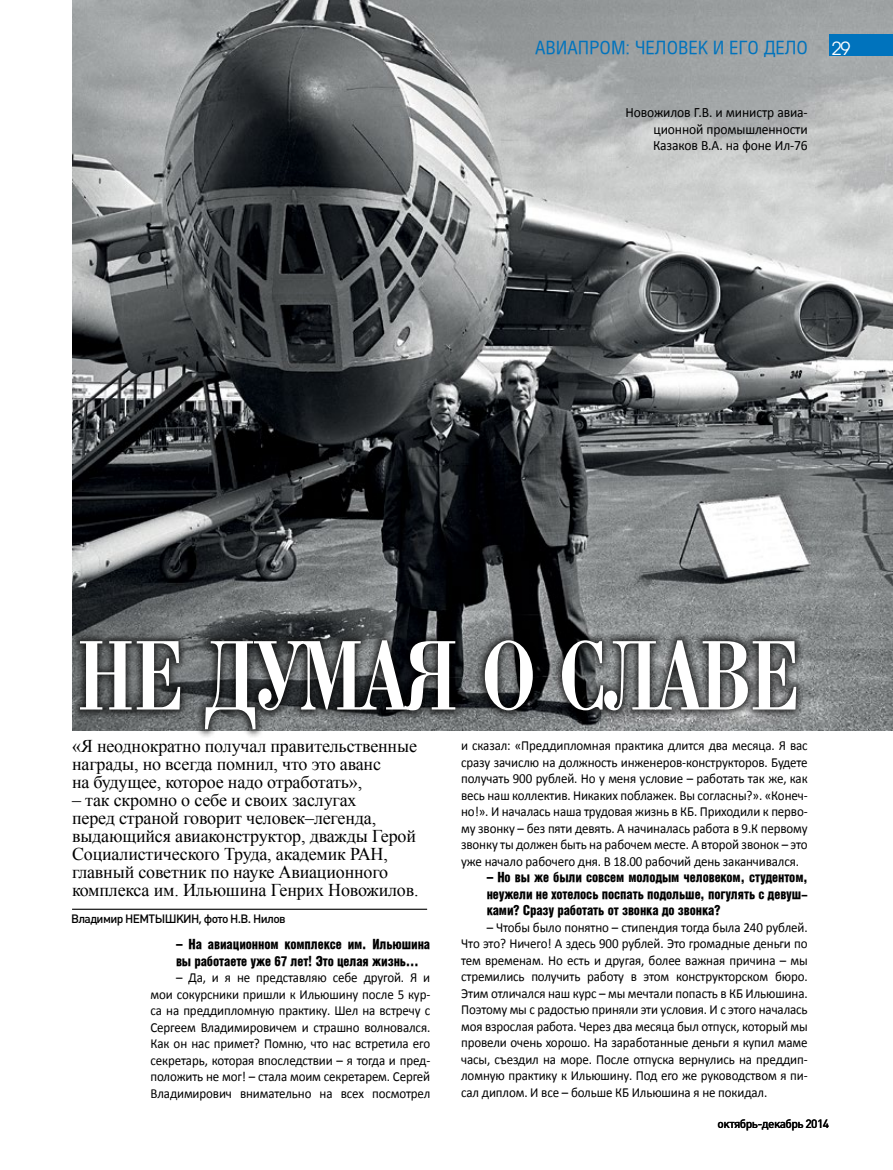
<style>
.page{position:relative;width:893px;height:1170px;background:#fff}
.page>*{position:absolute;margin:0;border:0;box-sizing:border-box;transform-origin:0 0}
.t1{font:104.25px "Bodoni Cond C";letter-spacing:.02em;color:#fff}
.t2{font:18px/18px "Times New Roman";letter-spacing:-.01em;color:#000}
.t3{font:18px "Helios Cond";color:#0073bd;scale:1.08 1}
.t4{font:18px "Avant Garde Gothic C";color:#fff}
.t5{font:14.25px/16.5px "Calibri";letter-spacing:-.01em;color:#000;text-align:justify;scale:.95 1}
.t6{font:13.8px/16.5px "Calibri";letter-spacing:-.01em;color:#000;text-align:justify;scale:.94 1}
.t7{font:900 13.8px/16.5px "Helios Cond";letter-spacing:-.01em;color:#000;scale:.95 1}
.t8{font:500 12px "Plumb";letter-spacing:-.05em;color:#000}
</style>
<div class="page">
<img style="left:72px;top:0;width:821px;height:730px">
<div style="left:829px;top:34px;width:64px;height:21px;background:#0073bd"></div>
<div style="left:71px;top:630px;width:735px;height:108px;background:#000;opacity:.75"></div>
<hr style="left:72px;top:908px;width:355px;height:1px;background:#000">
<p class="t3" style="left:535px;top:37px;width:12px">АВИАПРОМ</p>
<p class="t3" style="left:626px;top:37px;width:170px">: Человек и его дело</p>
<p class="t4" style="left:832px;top:38px;width:20px">29</p>
<p class="t5" style="left:653px;top:104px;width:164px;text-indent:-28px">Новожилов Г.В. и министр авиа&shy;ционной промышленности Казаков В.А. на фоне Ил-76</p>
<p class="t1" style="left:77px;top:622px;width:722px">Не думая о славе</p>
<p class="t2" style="left:72px;top:737px;width:346px">«Я неоднократно получал правительственные награды, но всегда помнил, что это аванс<br>на будущее, которое надо отработать»,</p>
<p class="t2" style="left:72px;top:791px;width:348px">– так скромно о себе и своих заслугах<br>перед страной говорит человек–легенда, выдающийся авиаконструктор, дважды Герой Социалистического Труда, академик РАН, главный советник по науке Авиационного комплекса им. Ильюшина Генрих Новожилов.</p>
<p class="t7" style="left:176px;top:936px;width:269px">– На авиационном комплексе им. Ильюшина вы работаете уже 67 лет! Это целая жизнь…</p>
<p class="t6" style="left:151px;top:969px;width:299px;text-indent:26px">– Да, и я не представляю себе другой. Я и мои сокурсники пришли к Ильюшину после 5 кур&shy;са на преддипломную практику. Шел на встречу с Сергеем Владимировичем и страшно волновался.<br>Как он нас примет? Помню, что нас встретила его секретарь, которая впоследствии – я тогда и пред&shy;положить не мог! – стала моим секретарем. Сергей Владимирович внимательно на всех посмотрел</p>
<p class="t6" style="left:461px;top:737px;width:370px">и сказал: «Преддипломная практика длится два месяца. Я вас сразу зачислю на должность инженеров-конструкторов. Будете получать 900 рублей. Но у меня условие – работать так же, как весь наш коллектив. Никаких поблажек. Вы согласны?». «Конеч&shy;но!». И началась наша трудовая жизнь в КБ. Приходили к перво&shy;му звонку – без пяти девять. А начиналась работа в 9.К первому звонку ты должен быть на рабочем месте. А второй звонок – это уже начало рабочего дня. В 18.00 рабочий день заканчивался.</p>
<p class="t7" style="left:487px;top:869px;width:339px;text-align:justify">– Но вы же были совсем молодым человеком, студентом, неужели не хотелось поспать подольше, погулять с девуш&shy;ками? Сразу работать от звонка до звонка?</p>
<p class="t6" style="left:461px;top:918px;width:370px;text-indent:26px">– Чтобы было понятно – стипендия тогда была 240 рублей.<br>Что это? Ничего! А здесь 900 рублей. Это громадные деньги по тем временам. Но есть и другая, более важная причина – мы стремились получить работу в этом конструкторском бюро.<br>Этим отличался наш курс – мы мечтали попасть в КБ Ильюшина.<br>Поэтому мы с радостью приняли эти условия. И с этого началась моя взрослая работа. Через два месяца был отпуск, который мы провели очень хорошо. На заработанные деньги я купил маме часы, съездил на море. После отпуска вернулись на преддип&shy;ломную практику к Ильюшину. Под его же руководством я пи&shy;сал диплом. И все – больше КБ Ильюшина я не покидал.</p>
<p class="t8" style="left:71px;top:911px;width:63px">Владимир НЕМТ</p>
<p class="t8" style="left:155px;top:911px;width:133px">ЫШКИН, фото Н.В. Н илов</p>
<p class="t8" style="left:718px;top:1117px;width:113px">октябрь-декабрь 2014</p>
</div>
